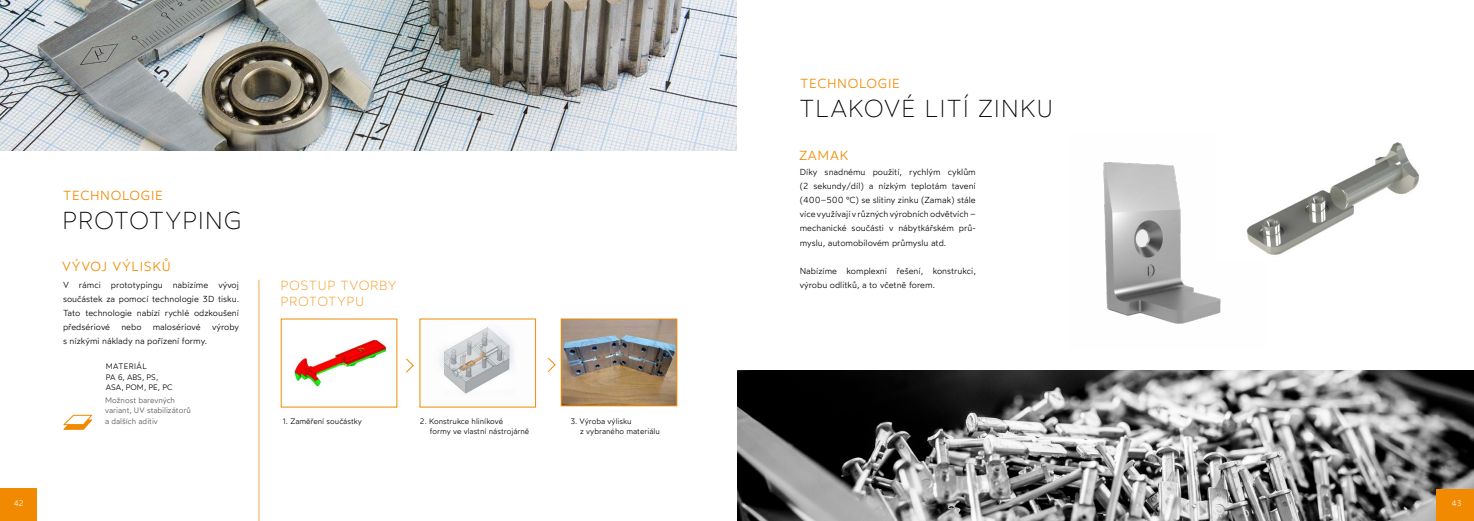
<style>
.page{position:relative;width:1474px;height:521px;background:#fff}
.page>*{position:absolute;margin:0;border:0;box-sizing:border-box;transform-origin:0 0}
.t1{font:200 24.5px "Wotfard";letter-spacing:.03em;color:#000}
.t2{font:300 13.12px "Wotfard";letter-spacing:.05em;color:#f18a00}
.t3{font:200 13.12px/15.8px "Wotfard";letter-spacing:.05em;color:#f18a00}
.t4{font:300 8.75px/14px "Wotfard";color:#000;text-align:justify}
.t5{font:300 7.88px/10.5px "Wotfard";color:#000}
.t6{font:300 7.88px/10.5px "Wotfard";color:#545454}
.t7{font:300 7.88px "Wotfard";color:#fff}
</style>
<div class="page">
<img style="left:0;top:0;width:737px;height:150px">
<svg style="left:63px;top:415px;width:29px;height:15px"></svg>
<hr style="left:259px;top:280px;width:1px;height:241px;background:#f18a00">
<img style="left:440px;top:325px;width:74px;height:69px">
<img style="left:294px;top:339px;width:94px;height:48px">
<img style="left:563px;top:321px;width:112px;height:83px">
<div style="left:561px;top:319px;width:116px;height:87px;border:1px solid #f18a00"></div>
<svg style="left:406px;top:358px;width:8px;height:15px"></svg>
<svg style="left:548px;top:357px;width:7px;height:15px"></svg>
<img style="left:737px;top:370px;width:736px;height:151px">
<img style="left:1103px;top:162px;width:118px;height:162px">
<img style="left:1216px;top:142px;width:203px;height:119px">
<div style="left:1436px;top:489px;width:37px;height:32px;background:#f18a00"></div>
<div style="left:0;top:488px;width:37px;height:33px;background:#f18a00"></div>
<h2 class="t2" style="left:800px;top:75px;width:101px">TECHNOLOGIE</h2>
<h1 class="t1" style="left:799px;top:93px;width:256px">TLAKOVÉ LITÍ ZINKU</h1>
<h2 class="t2" style="left:63px;top:187px;width:101px">TECHNOLOGIE</h2>
<h1 class="t1" style="left:62px;top:205px;width:181px">PROTOTYPING</h1>
<h2 class="t2" style="left:62px;top:258px;width:110px">VÝVOJ VÝLISKŮ</h2>
<p class="t4" style="left:63px;top:277px;width:177px">V rámci prototypingu nabízíme vývoj součástek za pomocí technologie 3D tisku.<br>Tato technologie nabízí rychlé odzkoušení předsériové</p>
<p class="t4" style="left:121px;top:319px;width:22px">nebo</p>
<p class="t4" style="left:153px;top:319px;width:50px">malosériové</p>
<p class="t4" style="left:212px;top:319px;width:29px">výroby</p>
<p class="t4" style="left:63px;top:333px;width:146px">s nízkými náklady na pořízení formy.</p>
<p class="t5" style="left:106px;top:361px;width:68px">MATERIÁL<br>PA 6, ABS, PS,<br>ASA, POM, PE, PC</p>
<p class="t6" style="left:105px;top:395px;width:87px">Možnost barevných variant, UV stabilizátorů a dalších aditiv</p>
<h2 class="t3" style="left:280px;top:277px;width:118px">POSTUP TVORBY<br>PROTOTYPU</h2>
<p class="t5" style="left:282px;top:416px;width:81px">1. Zaměření součástky</p>
<p class="t5" style="left:430px;top:416px;width:101px;line-height:9.6px;text-indent:-10px">2. Konstrukce hliníkové<br>formy ve vlastní nástrojárně</p>
<p class="t5" style="left:580px;top:416px;width:81px;line-height:9.6px;text-indent:-10px">3. Výroba výlisku<br>z vybraného materiálu</p>
<h2 class="t2" style="left:799px;top:147px;width:51px">ZAMAK</h2>
<p class="t4" style="left:799px;top:165px;width:177px">Díky snadnému použití, rychlým cyklům (2 sekundy/díl) a nízkým teplotám tavení (400–500 °C) se slitiny zinku (Zamak) stále více využívají v různých výrobních odvětvích – mechanické součásti v nábytkářském prů&shy;myslu, automobilovém průmyslu atd.</p>
<p class="t4" style="left:799px;top:263px;width:177px">Nabízíme komplexní řešení, konstrukci, výrobu odlitků, a to včetně forem.</p>
<p class="t7" style="left:14px;top:498px;width:11px">42</p>
<p class="t7" style="left:1451px;top:498px;width:11px">43</p>
</div>
